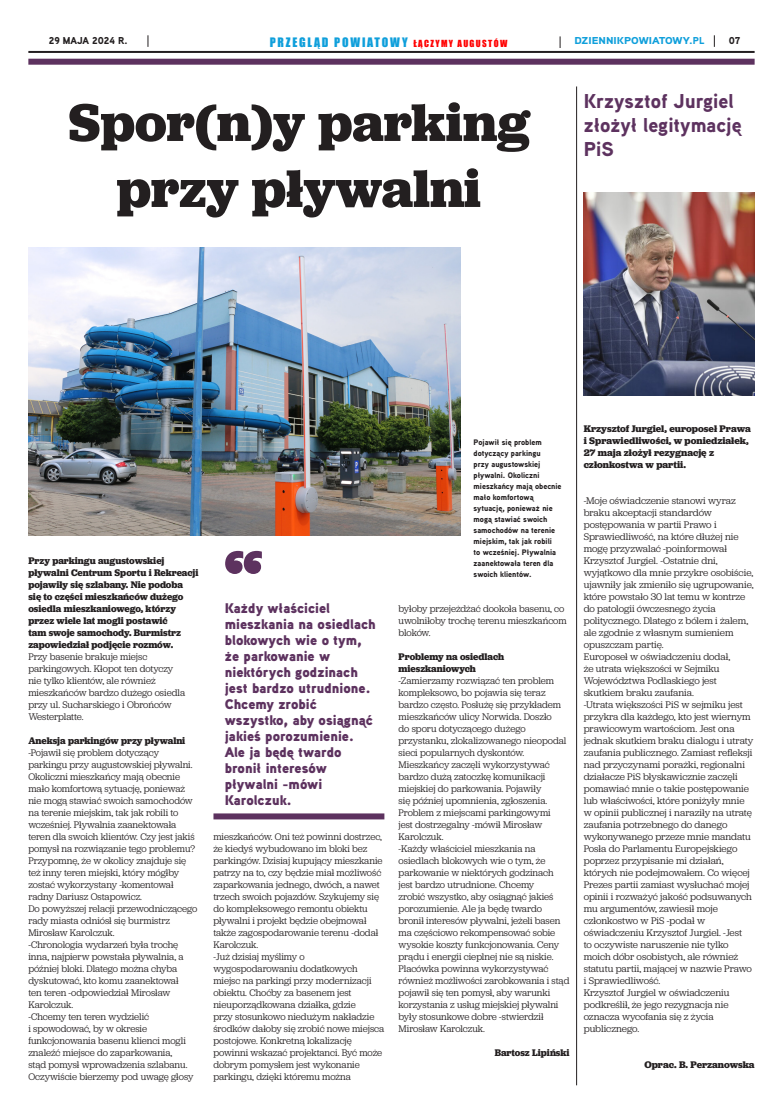
<style>
.page{position:relative;width:783px;height:1117px;background:#fff}
.page>*{position:absolute;margin:0;border:0;box-sizing:border-box;transform-origin:0 0}
.Header_left{font:700 55px/66px "Jubilat";color:#231f20;text-align:center}
.Body{font:900 20px/24px "Aaux Next";color:#5d325f}
.Quotes{font:900 14px/16px "Aaux Next";color:#5d325f}
.t1{font:12px "Impact";letter-spacing:.15em;color:#0f9fdb}
.Body-2{font:10px/12px "Jubilat";letter-spacing:-.005em;color:#231f20}
.Body-3{font:700 10px/12px "Jubilat";color:#231f20}
.t2{font:900 10px "Aaux Next";color:#0f9fdb;scale:1.15 1}
.t3{font:900 10px "Aaux Next";color:#231f20}
.Photo_text_left{font:900 8px/11px "Aaux Next";color:#231f20}
.s1{font-size:9px;color:#f00}
</style>
<div class="page">
<hr style="left:28px;top:51px;width:726px;height:2px;background:#231f20">
<svg style="left:713px;top:35px;width:1px;height:12px"></svg>
<svg style="left:147px;top:35px;width:1px;height:12px"></svg>
<svg style="left:559px;top:36px;width:1px;height:12px"></svg>
<div style="left:28px;top:59px;width:726px;height:6px;background:#5d325f"></div>
<div style="left:213px;top:813px;width:171px;height:6px;background:#5d325f"></div>
<svg style="left:225px;top:551px;width:37px;height:23px"></svg>
<hr style="left:576px;top:86px;width:1px;height:999px;background:#231f20">
<img style="left:28px;top:247px;width:432px;height:288px">
<img style="left:583px;top:193px;width:171px;height:202px">
<p class="t3" style="left:49px;top:34px;width:80px">29 MAJA 2024 R.</p>
<p class="t1" style="left:270px;top:33px;width:239px">PRZEGLĄD POWIATOWY <span class="s1">ŁĄCZYMY AUGUSTÓW</span></p>
<p class="t2" style="left:574px;top:33px;width:115px">DZIENNIKPOWIATOWY.PL</p>
<p class="t3" style="left:728px;top:34px;width:13px">07</p>
<p class="Header_left" style="left:68px;top:89px;width:463px">Spor(n)y parking przy pływalni</p>
<p class="Body" style="left:583px;top:89px;width:159px">Krzysztof Jurgiel złożył legitymację<br>PiS</p>
<p class="Body-3" style="left:28px;top:555px;width:172px">Przy parkingu augustowskiej pływalni Centrum Sportu i Rekreacji pojawiły się szlabany. Nie podoba<br>się to części mieszkańców dużego osiedla mieszkaniowego, którzy przez wiele lat mogli postawić<br>tam swoje samochody. Burmistrz zapowiedział podjęcie rozmów.</p>
<p class="Body-2" style="left:28px;top:650px;width:158px">Przy basenie brakuje miejsc parkingowych. Kłopot ten dotyczy nie tylko klientów, ale również mieszkańców bardzo dużego osiedla przy ul. Sucharskiego i Obrońców<br>Westerplatte.</p>
<p class="Body-3" style="left:28px;top:735px;width:158px">Aneksja parkingów przy pływalni</p>
<p class="Body-2" style="left:28px;top:746px;width:168px">-Pojawił się problem dotyczący parkingu przy augustowskiej pływalni.<br>Okoliczni mieszkańcy mają obecnie mało komfortową sytuację, ponieważ nie mogą stawiać swoich samochodów na terenie miejskim, tak jak robili to wcześniej. Pływalnia zaanektowała teren dla swoich klientów. Czy jest jakiś pomysł na rozwiązanie tego problemu?<br>Przypomnę, że w okolicy znajduje się też inny teren miejski, który mógłby zostać wykorzystany -komentował radny Dariusz Ostapowicz.</p>
<p class="Body-2" style="left:28px;top:902px;width:171px">Do powyższej relacji przewodniczącego rady miasta odniósł się burmistrz<br>Mirosław Karolczuk.</p>
<p class="Body-2" style="left:28px;top:938px;width:157px">-Chronologia wydarzeń była trochę inna, najpierw powstała pływalnia, a później bloki. Dlatego można chyba dyskutować, kto komu zaanektował ten teren -odpowiedział Mirosław<br>Karolczuk.</p>
<p class="Body-2" style="left:28px;top:1010px;width:167px">-Chcemy ten teren wydzielić<br>i spowodować, by w okresie funkcjonowania basenu klienci mogli znaleźć miejsce do zaparkowania,<br>stąd pomysł wprowadzenia szlabanu.<br>Oczywiście bierzemy pod uwagę głosy</p>
<p class="Quotes" style="left:225px;top:600px;width:152px">Każdy właściciel mieszkania na osiedlach blokowych wie o tym, że parkowanie w niektórych godzinach jest bardzo utrudnione.<br>Chcemy zrobić wszystko, aby osiągnąć jakieś porozumienie.<br>Ale ja będę twardo bronił interesów pływalni -mówi<br>Karolczuk.</p>
<p class="Body-2" style="left:213px;top:830px;width:171px">mieszkańców. Oni też powinni dostrzec, że kiedyś wybudowano im bloki bez parkingów. Dzisiaj kupujący mieszkanie patrzy na to, czy będzie miał możliwość zaparkowania jednego, dwóch, a nawet trzech swoich pojazdów. Szykujemy się do kompleksowego remontu obiektu pływalni i projekt będzie obejmował także zagospodarowanie terenu -dodał Karolczuk.</p>
<p class="Body-2" style="left:213px;top:950px;width:172px">-Już dzisiaj myślimy o wygospodarowaniu dodatkowych miejsc na parkingi przy modernizacji obiektu. Choćby za basenem jest nieuporządkowana działka, gdzie<br>przy stosunkowo niedużym nakładzie środków dałoby się zrobić nowe miejsca postojowe. Konkretną lokalizację powinni wskazać projektanci. Być może dobrym pomysłem jest wykonanie parkingu, dzięki któremu można</p>
<p class="Photo_text_left" style="left:473px;top:437px;width:89px">Pojawił się problem dotyczący parkingu<br>przy augustowskiej pływalni. Okoliczni mieszkańcy mają obecnie mało komfortową sytuację, ponieważ nie mogą stawiać swoich samochodów na terenie miejskim, tak jak robili<br>to wcześniej. Pływalnia zaanektowała teren dla swoich klientów.</p>
<p class="Body-2" style="left:398px;top:602px;width:169px">byłoby przejeżdżać dookoła basenu, co uwolniłoby trochę terenu mieszkańcom bloków.</p>
<p class="Body-3" style="left:398px;top:651px;width:107px">Problemy na osiedlach mieszkaniowych</p>
<p class="Body-2" style="left:398px;top:674px;width:169px">-Zamierzamy rozwiązać ten problem kompleksowo, bo pojawia się teraz bardzo często. Posłużę się przykładem mieszkańców ulicy Norwida. Doszło<br>do sporu dotyczącego dużego przystanku, zlokalizowanego nieopodal sieci popularnych dyskontów.<br>Mieszkańcy zaczęli wykorzystywać bardzo dużą zatoczkę komunikacji miejskiej do parkowania. Pojawiły<br>się później upomnienia, zgłoszenia.<br>Problem z miejscami parkingowymi jest dostrzegalny -mówił Mirosław Karolczuk.</p>
<p class="Body-2" style="left:398px;top:842px;width:172px">-Każdy właściciel mieszkania na osiedlach blokowych wie o tym, że parkowanie w niektórych godzinach jest bardzo utrudnione. Chcemy<br>zrobić wszystko, aby osiągnąć jakieś porozumienie. Ale ja będę twardo bronił interesów pływalni, jeżeli basen ma częściowo rekompensować sobie wysokie koszty funkcjonowania. Ceny prądu i energii cieplnej nie są niskie.<br>Placówka powinna wykorzystywać również możliwości zarobkowania i stąd pojawił się ten pomysł, aby warunki korzystania z usług miejskiej pływalni były stosunkowe dobre -stwierdził Mirosław Karolczuk.</p>
<p class="Body-3" style="left:494px;top:1047px;width:76px">Bartosz Lipiński</p>
<p class="Body-3" style="left:583px;top:423px;width:168px">Krzysztof Jurgiel, europoseł Prawa i Sprawiedliwości, w poniedziałek,<br>27 maja złożył rezygnację z członkostwa w partii.</p>
<p class="Body-2" style="left:583px;top:494px;width:171px">-Moje oświadczenie stanowi wyraz braku akceptacji standardów postępowania w partii Prawo i Sprawiedliwość, na które dłużej nie mogę przyzwalać -poinformował Krzysztof Jurgiel. -Ostatnie dni, wyjątkowo dla mnie przykre osobiście, ujawniły jak zmieniło się ugrupowanie, które powstało 30 lat temu w kontrze do patologii ówczesnego życia politycznego. Dlatego z bólem i żalem, ale zgodnie z własnym sumieniem opuszczam partię.</p>
<p class="Body-2" style="left:583px;top:650px;width:148px">Europoseł w oświadczeniu dodał, że utrata większości w Sejmiku<br>Województwa Podlaskiego jest skutkiem braku zaufania.</p>
<p class="Body-2" style="left:583px;top:698px;width:171px">-Utrata większości PiS w sejmiku jest przykra dla każdego, kto jest wiernym prawicowym wartościom. Jest ona jednak skutkiem braku dialogu i utraty zaufania publicznego. Zamiast refleksji nad przyczynami porażki, regionalni działacze PiS błyskawicznie zaczęli pomawiać mnie o takie postępowanie lub właściwości, które poniżyły mnie w opinii publicznej i naraziły na utratę zaufania potrzebnego do danego wykonywanego przeze mnie mandatu Posła do Parlamentu Europejskiego poprzez przypisanie mi działań, których nie podejmowałem. Co więcej Prezes partii zamiast wysłuchać mojej opinii i rozważyć jakość podsuwanych mu argumentów, zawiesił moje członkostwo w PiS -podał w oświadczeniu Krzysztof Jurgiel. -Jest<br>to oczywiste naruszenie nie tylko moich dóbr osobistych, ale również statutu partii, mającej w nazwie Prawo i Sprawiedliwość.</p>
<p class="Body-2" style="left:583px;top:986px;width:147px">Krzysztof Jurgiel w oświadczeniu podkreślił, że jego rezygnacja nie oznacza wycofania się z życia publicznego.</p>
<p class="Body-3" style="left:644px;top:1059px;width:112px">Oprac. B. Perzanowska</p>
</div>
